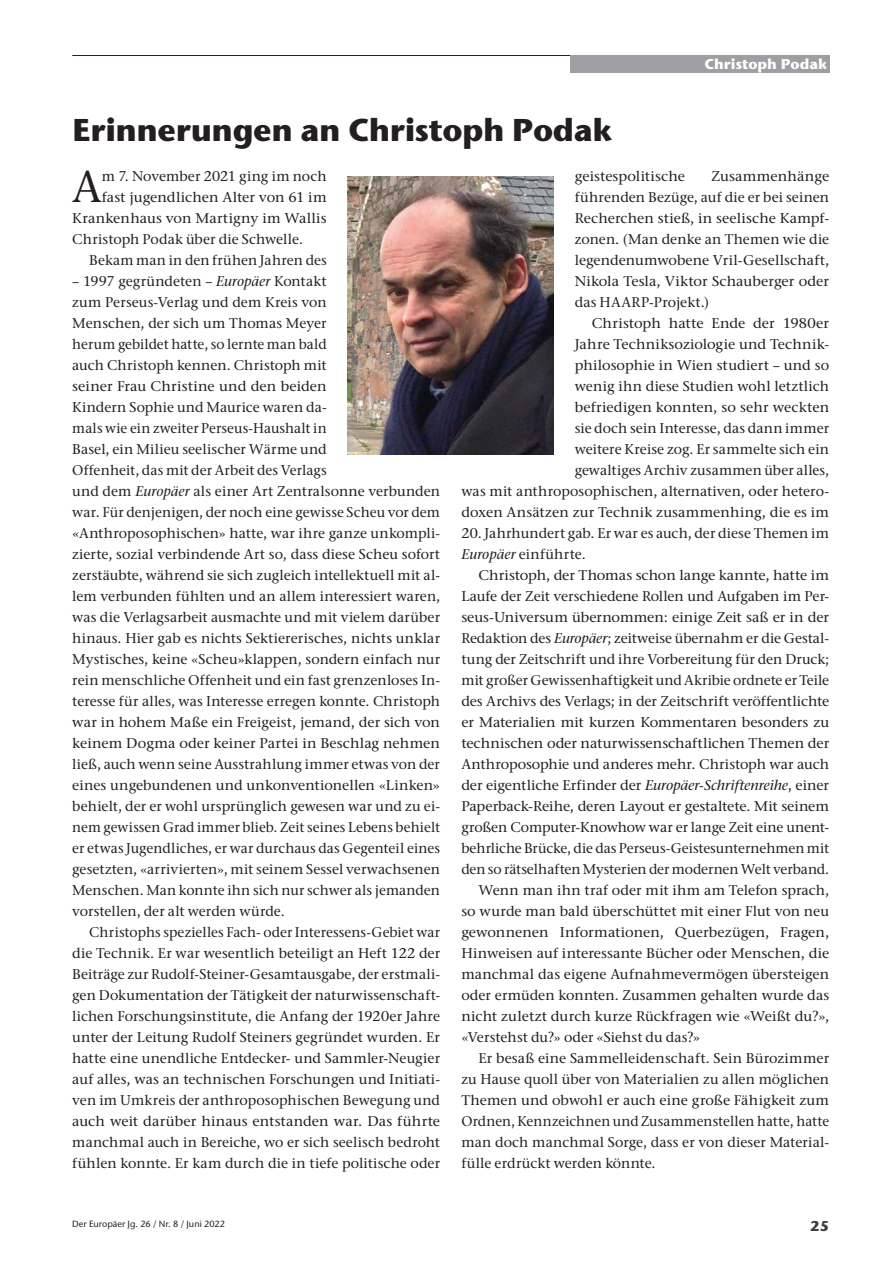
<style>
.page{position:relative;width:893px;height:1263px;background:#fff}
.page>*{position:absolute;margin:0;border:0;box-sizing:border-box;transform-origin:0 0}
.fließtext_initiale_9{font:500 44.1px "Stone Ser ITC Std";color:#231f20}
.titel{font:700 31.5px "Stone Sans ITC Std";letter-spacing:-.015em;color:#231f20}
.Seitenheadline_in_gr{font:700 14.25px "Stone Sans ITC Std";color:#fff}
.t1{font:700 14.25px "Stone Sans ITC Std";color:#3e3e3f}
.fließtext_einzug_9_4{font:500 14.1px/21px "Stone Ser ITC Std";letter-spacing:.005em;color:#231f20;text-align:justify}
.fließtext_initiale_9-2{font:500 14.1px "Stone Ser ITC Std";letter-spacing:.01em;color:#231f20}
.t2{font:500 9px "Stone Sans ITC Std";color:#231f20}
.s1{font-style:italic}
</style>
<div class="page">
<hr style="left:72px;top:55px;width:757px;height:1px;background:#231f20">
<div style="left:570px;top:56px;width:259px;height:17px;background:#9d9fa2"></div>
<img style="left:348px;top:176px;width:205px;height:278px">
<p class="Seitenheadline_in_gr" style="left:705px;top:55px;width:124px">Christoph Podak</p>
<p class="titel" style="left:72px;top:110px;width:542px">Erinnerungen an Christoph Podak</p>
<p class="fließtext_initiale_9" style="left:72px;top:160px;width:32px">A</p>
<p class="fließtext_initiale_9-2" style="left:102px;top:168px;width:226px">m 7. November 2021 ging im noch</p>
<p class="fließtext_einzug_9_4" style="left:575px;top:166px;width:256px;text-indent:137px">Zusammenhänge führenden Bezüge, auf die er bei seinen Recherchen stieß, in seelische Kampf&shy;zonen. (Man denke an Themen wie die legendenumwobene Vril-Gesellschaft, Nikola Tesla, Viktor Schauberger oder das HAARP-Projekt.)</p>
<p class="fließtext_einzug_9_4" style="left:461px;top:313px;width:369px;text-align:right">Christoph hatte Ende der 1980er<br>Jahre Techniksoziologie und Technik-<br>philosophie in Wien studiert – und so<br>wenig ihn diese Studien wohl letztlich<br>befriedigen konnten, so sehr weckten<br>sie doch sein Interesse, das dann immer<br>weitere Kreise zog. Er sammelte sich ein<br>gewaltiges Archiv zusammen über alles,<br>was mit anthroposophischen, alternativen, oder hetero&shy;doxen Ansätzen zur Technik zusammenhing, die es im</p>
<p class="fließtext_einzug_9_4" style="left:461px;top:523px;width:369px">20. Jahrhundert gab. Er war es auch, der diese Themen im<br><span class="s1">Europäer</span> einführte.</p>
<p class="fließtext_einzug_9_4" style="left:461px;top:565px;width:369px;text-indent:17px">Christoph, der Thomas schon lange kannte, hatte im Laufe der Zeit verschiedene Rollen und Aufgaben im Per&shy;seus-Universum übernommen: einige Zeit saß er in der Redaktion des <span class="s1">Europäer</span>; zeitweise übernahm er die Gestal&shy;tung der Zeitschrift und ihre Vorbereitung für den Druck; mit großer Gewissenhaftigkeit und Akribie ordnete er Teile des Archivs des Verlags; in der Zeitschrift veröffentlichte er Materialien mit kurzen Kommentaren besonders zu technischen oder naturwissenschaftlichen Themen der Anthroposophie und anderes mehr. Christoph war auch der eigentliche Erfinder der <span class="s1">Europäer</span>-<span class="s1">Schriftenreihe</span>, einer Paperback-Reihe, deren Layout er gestaltete. Mit seinem großen Computer-Knowhow war er lange Zeit eine unent&shy;behrliche Brücke, die das Perseus-Geistesunternehmen mit den so rätselhaften Mysterien der modernen Welt verband.</p>
<p class="fließtext_einzug_9_4" style="left:461px;top:880px;width:369px;text-indent:17px">Wenn man ihn traf oder mit ihm am Telefon sprach, so wurde man bald überschüttet mit einer Flut von neu gewonnenen Informationen, Querbezügen, Fragen, Hinweisen auf interessante Bücher oder Menschen, die manchmal das eigene Aufnahmevermögen übersteigen oder ermüden konnten. Zusammen gehalten wurde das nicht zuletzt durch kurze Rückfragen wie «Weißt du?», «Verstehst du?» oder «Siehst du das?»</p>
<p class="fließtext_einzug_9_4" style="left:461px;top:1048px;width:369px;text-indent:17px">Er besaß eine Sammelleidenschaft. Sein Bürozimmer zu Hause quoll über von Materialien zu allen möglichen Themen und obwohl er auch eine große Fähigkeit zum Ordnen, Kennzeichnen und Zusammenstellen hatte, hatte man doch manchmal Sorge, dass er von dieser Material&shy;fülle erdrückt werden könnte.</p>
<p class="fließtext_einzug_9_4" style="left:575px;top:166px;width:112px">geistespolitische</p>
<p class="fließtext_initiale_9-2" style="left:102px;top:189px;width:226px">fast jugendlichen Alter von 61 im</p>
<p class="fließtext_initiale_9-2" style="left:72px;top:210px;width:256px">Krankenhaus von Martigny im Wallis</p>
<p class="fließtext_initiale_9-2" style="left:72px;top:231px;width:232px">Christoph Podak über die Schwelle.</p>
<p class="fließtext_einzug_9_4" style="left:89px;top:250px;width:239px">Bekam man in den frühen Jahren des</p>
<p class="fließtext_einzug_9_4" style="left:72px;top:271px;width:369px;text-align:left">– 1997 gegründeten – <span class="s1">Europäer</span> Kontakt<br>zum Perseus-Verlag und dem Kreis von<br>Menschen, der sich um Thomas Meyer<br>herum gebildet hatte, so lernte man bald<br>auch Christoph kennen. Christoph mit<br>seiner Frau Christine und den beiden<br>Kindern Sophie und Maurice waren da-<br>mals wie ein zweiter Perseus-Haushalt in<br>Basel, ein Milieu seelischer Wärme und<br>Offenheit, das mit der Arbeit des Verlags<br>und dem <span class="s1">Europäer</span> als einer Art Zentralsonne verbunden war. Für denjenigen, der noch eine gewisse Scheu vor dem «Anthroposophischen» hatte, war ihre ganze unkompli&shy;zierte, sozial verbindende Art so, dass diese Scheu sofort zerstäubte, während sie sich zugleich intellektuell mit al&shy;lem verbunden fühlten und an allem interessiert waren, was die Verlagsarbeit ausmachte und mit vielem darüber hinaus. Hier gab es nichts Sektiererisches, nichts unklar Mystisches, keine «Scheu»klappen, sondern einfach nur rein menschliche Offenheit und ein fast grenzenloses In&shy;teresse für alles, was Interesse erregen konnte. Christoph war in hohem Maße ein Freigeist, jemand, der sich von keinem Dogma oder keiner Partei in Beschlag nehmen ließ, auch wenn seine Ausstrahlung immer etwas von der eines ungebundenen und unkonventionellen «Linken» behielt, der er wohl ursprünglich gewesen war und zu ei&shy;nem gewissen Grad immer blieb. Zeit seines Lebens behielt er etwas Jugendliches, er war durchaus das Gegenteil eines gesetzten, «arrivierten», mit seinem Sessel verwachsenen Menschen. Man konnte ihn sich nur schwer als jemanden vorstellen, der alt werden würde.</p>
<p class="fließtext_einzug_9_4" style="left:72px;top:922px;width:369px;text-indent:17px">Christophs spezielles Fach- oder Interessens-Gebiet war die Technik. Er war wesentlich beteiligt an Heft 122 der Beiträge zur Rudolf-Steiner-Gesamtausgabe, der erstmali&shy;gen Dokumentation der Tätigkeit der naturwissenschaft&shy;lichen Forschungsinstitute, die Anfang der 1920er Jahre unter der Leitung Rudolf Steiners gegründet wurden. Er hatte eine unendliche Entdecker- und Sammler-Neugier auf alles, was an technischen Forschungen und Initiati&shy;ven im Umkreis der anthroposophischen Bewegung und auch weit darüber hinaus entstanden war. Das führte manchmal auch in Bereiche, wo er sich seelisch bedroht fühlen konnte. Er kam durch die in tiefe politische oder</p>
<p class="t2" style="left:72px;top:1218px;width:154px">Der Europäer Jg. 26 / Nr. 8 / Juni 2022</p>
<p class="t1" style="left:810px;top:1217px;width:21px">25</p>
</div>
